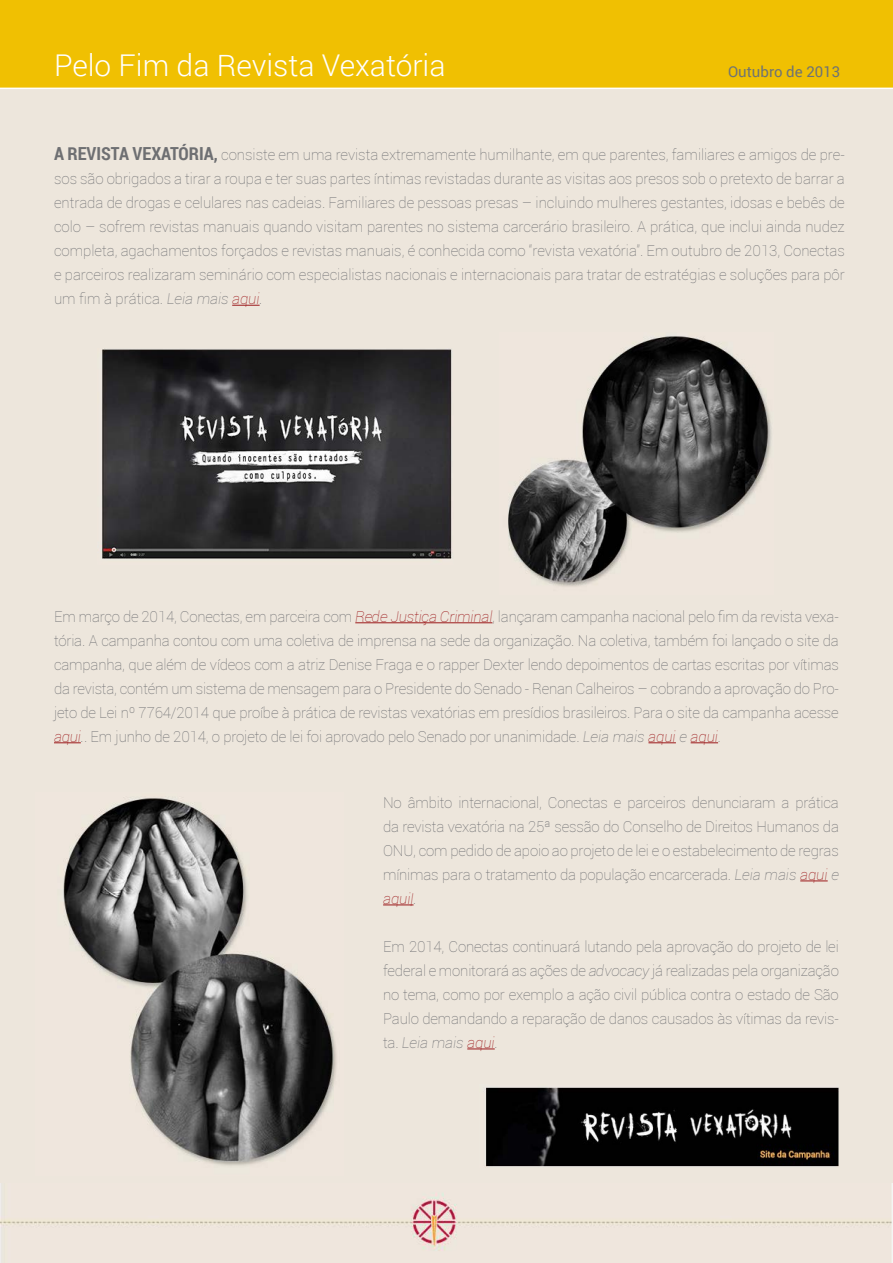
<style>
.page{position:relative;width:893px;height:1263px;background:#ede6dc}
.page>*{position:absolute;margin:0;border:0;box-sizing:border-box;transform-origin:0 0}
.t1{font:300 30px "Roboto";color:#fff}
.t2{font:100 15px/24px "Roboto";letter-spacing:-.01em;color:#6e6f72;text-align:justify}
.t3{font:15px "Roboto";color:#6e7374}
.s1{font-family:"Roboto Condensed";font-weight:700;font-size:18px}
.s2{font-style:italic}
.s3{font-style:italic;color:#9c191b}
</style>
<div class="page">
<img style="left:0;top:1183px;width:893px;height:80px">
<div style="left:0;top:0;width:893px;height:89px;background:#f0c002"></div>
<svg style="left:232px;top:305px;width:28px;height:1px"></svg>
<svg style="left:800px;top:880px;width:28px;height:1px"></svg>
<hr style="left:383px;top:904px;width:31px;height:1px;background:#9c191b">
<svg style="left:467px;top:1048px;width:28px;height:1px"></svg>
<img style="left:102px;top:349px;width:350px;height:210px">
<img style="left:508px;top:336px;width:264px;height:251px">
<img style="left:63px;top:798px;width:274px;height:368px">
<img style="left:486px;top:1087px;width:353px;height:80px">
<hr style="left:355px;top:622px;width:137px;height:1px;background:#9c191b">
<svg style="left:54px;top:742px;width:27px;height:1px"></svg>
<svg style="left:648px;top:742px;width:28px;height:1px"></svg>
<svg style="left:691px;top:742px;width:27px;height:1px"></svg>
<h1 class="t1" style="left:54px;top:45px;width:393px">Pelo Fim da Revista Vexatória</h1>
<p class="t3" style="left:728px;top:61px;width:114px">Outubro de 2013</p>
<p class="t2" style="left:54px;top:142px;width:792px"><span class="s1">A REVISTA VEXATÓRIA,</span> consiste em uma revista extremamente humilhante, em que parentes, familiares e amigos de pre&shy;sos são obrigados a tirar a roupa e ter suas partes íntimas revistadas durante as visitas aos presos sob o pretexto de barrar a entrada de drogas e celulares nas cadeias. Familiares de pessoas presas – incluindo mulheres gestantes, idosas e bebês de colo – sofrem revistas manuais quando visitam parentes no sistema carcerário brasileiro. A prática, que inclui ainda nudez completa, agachamentos forçados e revistas manuais, é conhecida como “revista vexatória”. Em outubro de 2013, Conectas e parceiros realizaram seminário com especialistas nacionais e internacionais para tratar de estratégias e soluções para pôr um fim à prática. <span class="s2">Leia mais</span> <span class="s3">aqui</span><span class="s2">.</span></p>
<p class="t2" style="left:54px;top:604px;width:786px">Em março de 2014, Conectas, em parceira com <span class="s3">Rede Justiça Criminal</span>, lançaram campanha nacional pelo fim da revista vexa&shy;tória. A campanha contou com uma coletiva de imprensa na sede da organização. Na coletiva, também foi lançado o site da campanha, que além de vídeos com a atriz Denise Fraga e o rapper Dexter lendo depoimentos de cartas escritas por vítimas da revista, contém um sistema de mensagem para o Presidente do Senado - Renan Calheiros – cobrando a aprovação do Pro&shy;jeto de Lei nº 7764/2014 que proíbe à prática de revistas vexatórias em presídios brasileiros. Para o site da campanha acesse <span class="s3">aqui</span><span class="s2">.</span>. Em junho de 2014, o projeto de lei foi aprovado pelo Senado por unanimidade. <span class="s2">Leia mais</span> <span class="s3">aqui</span> <span class="s2">e</span> <span class="s3">aqui</span><span class="s2">.</span></p>
<p class="t2" style="left:383px;top:790px;width:457px">No âmbito internacional, Conectas e parceiros denunciaram a prática da revista vexatória na 25ª sessão do Conselho de Direitos Humanos da ONU, com pedido de apoio ao projeto de lei e o estabelecimento de regras mínimas para o tratamento da população encarcerada. <span class="s2">Leia mais</span> <span class="s3">aqui</span> <span class="s2">e </span><span class="s3">aqui|</span><span class="s2">.</span></p>
<p class="t2" style="left:383px;top:934px;width:457px">Em 2014, Conectas continuará lutando pela aprovação do projeto de lei federal e monitorará as ações de <span class="s2">advocacy</span> já realizadas pela organização no tema, como por exemplo a ação civil pública contra o estado de São Paulo demandando a reparação de danos causados às vítimas da revis&shy;ta. <span class="s2">Leia mais</span> <span class="s3">aqui</span><span class="s2">.</span></p>
</div>
